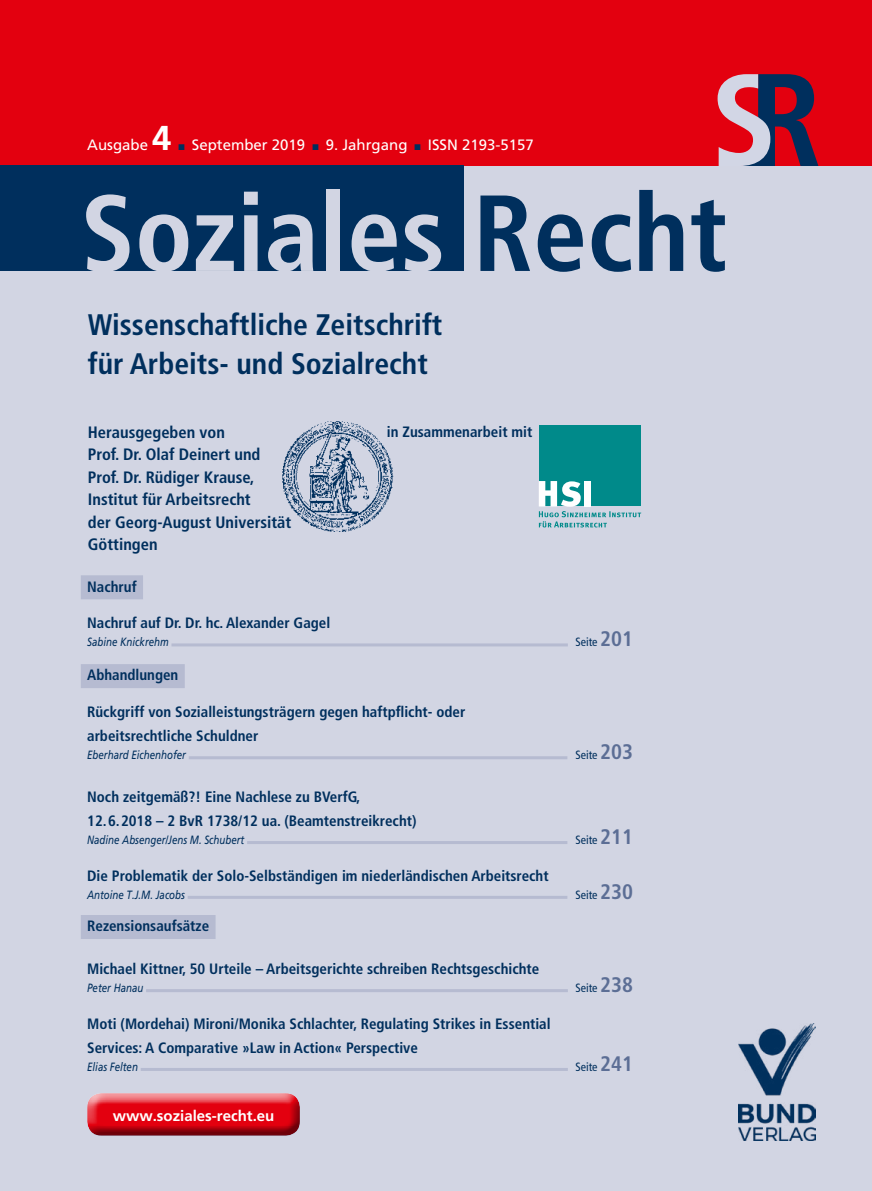
<style>
.page{position:relative;width:872px;height:1191px;background:#d2d5e3}
.page>*{position:absolute;margin:0;border:0;box-sizing:border-box;transform-origin:0 0}
.t1{font:700 condensed 108px "Frutiger";color:#d2d5e3}
.Cov_BiblAngaben{font:700 34.5px "Frutiger";color:#fff}
.t2{font:700 condensed 29.7px/39px "Frutiger";color:#002f5d}
.Cov_Seitenzahl{font:700 condensed 21px "Frutiger";color:#5c6e95}
.Cov_Herausgeber{font:700 condensed 16.5px "Frutiger";color:#002f5d}
.Jub_Titel{font:700 condensed 15px/24px "Frutiger";color:#002f5d}
.Cov_BiblAngaben-2{font:15px "Frutiger";color:#fff}
.Cov_Rubrik{font:700 condensed 15px "Frutiger";color:#002f5d}
.t3{font:700 15px "Frutiger";color:#fff}
.Jub_Autor{font:italic 12px "Frutiger";color:#002f5d;scale:.81 1}
.Cov_Seite{font:condensed 12px "Frutiger";color:#002f5d}
.s1{color:#002f5d}
</style>
<div class="page">
<div style="left:0;top:0;width:872px;height:166px;background:#e3000f"></div>
<div style="left:0;top:166px;width:463px;height:105px;background:#002f5d"></div>
<div style="left:81px;top:1092px;width:230px;height:44px;background:#5c6e95;opacity:.8"></div>
<svg style="left:717px;top:74px;width:101px;height:92px"></svg>
<div style="left:539px;top:425px;width:102px;height:81px;background:#008a8a"></div>
<svg style="left:539px;top:481px;width:102px;height:46px"></svg>
<img style="left:282px;top:421px;width:112px;height:111px">
<img style="left:738px;top:1023px;width:77px;height:117px">
<div style="left:81px;top:575px;width:62px;height:24px;background:#b6bbd1"></div>
<hr style="left:171px;top:643px;width:397px;height:3px;background:#b6bbd1">
<div style="left:81px;top:664px;width:104px;height:24px;background:#b6bbd1"></div>
<hr style="left:189px;top:756px;width:378px;height:3px;background:#b6bbd1">
<hr style="left:247px;top:841px;width:320px;height:3px;background:#b6bbd1">
<hr style="left:188px;top:896px;width:379px;height:3px;background:#b6bbd1">
<div style="left:81px;top:915px;width:134px;height:24px;background:#b6bbd1"></div>
<hr style="left:146px;top:989px;width:422px;height:3px;background:#b6bbd1">
<hr style="left:141px;top:1068px;width:427px;height:3px;background:#b6bbd1">
<p class="Cov_BiblAngaben" style="left:152px;top:118px;width:21px">4</p>
<p class="Cov_BiblAngaben-2" style="left:87px;top:136px;width:62px">Ausgabe</p>
<p class="Cov_BiblAngaben-2" style="left:178px;top:136px;width:357px"><span class="s1">■</span> September 2019 <span class="s1">■</span> 9. Jahrgang <span class="s1">■</span> ISSN 2193-5157</p>
<h1 class="t1" style="left:81px;top:169px;width:648px">Soziales <span class="s1">Recht</span></h1>
<h3 class="t2" style="left:88px;top:305px;width:356px">Wissenschaftliche Zeitschrift für Arbeits- und Sozialrecht</h3>
<p class="Cov_Herausgeber" style="left:88px;top:422px;width:139px">Herausgegeben von</p>
<p class="Cov_Herausgeber" style="left:88px;top:445px;width:174px">Prof. Dr. Olaf Deinert und</p>
<p class="Cov_Herausgeber" style="left:88px;top:467px;width:168px">Prof. Dr. Rüdiger Krause,</p>
<p class="Cov_Herausgeber" style="left:88px;top:490px;width:164px">Institut für Arbeitsrecht</p>
<p class="Cov_Herausgeber" style="left:88px;top:512px;width:205px">der Georg-August Universität</p>
<p class="Cov_Herausgeber" style="left:88px;top:535px;width:71px">Göttingen</p>
<p class="Jub_Titel" style="left:387px;top:419px;width:147px">in Zusammenarbeit mit</p>
<p class="Cov_Rubrik" style="left:87px;top:577px;width:51px">Nachruf</p>
<p class="Jub_Titel" style="left:87px;top:611px;width:245px">Nachruf auf Dr. Dr. hc. Alexander Gagel</p>
<p class="Jub_Autor" style="left:87px;top:635px;width:102px">Sabine Knickrehm</p>
<p class="Cov_Seite" style="left:575px;top:635px;width:24px">Seite</p>
<p class="Cov_Seitenzahl" style="left:600px;top:626px;width:34px">201</p>
<p class="Cov_Rubrik" style="left:87px;top:666px;width:93px">Abhandlungen</p>
<p class="Jub_Titel" style="left:87px;top:700px;width:379px">Rückgriff von Sozialleistungsträgern gegen haftpflicht- oder arbeitsrechtliche Schuldner</p>
<p class="Jub_Autor" style="left:87px;top:748px;width:124px">Eberhard Eichenhofer</p>
<p class="Cov_Seite" style="left:575px;top:748px;width:24px">Seite</p>
<p class="Cov_Seitenzahl" style="left:600px;top:739px;width:34px">203</p>
<p class="Jub_Titel" style="left:87px;top:785px;width:331px">Noch zeitgemäß?! Eine Nachlese zu BVerfG,<br>12.6.2018 – 2 BvR 1738/12 ua. (Beamtenstreikrecht)</p>
<p class="Jub_Autor" style="left:87px;top:833px;width:196px">Nadine Absenger/Jens M. Schubert</p>
<p class="Cov_Seite" style="left:575px;top:833px;width:24px">Seite</p>
<p class="Cov_Seitenzahl" style="left:600px;top:824px;width:34px">211</p>
<p class="Jub_Titel" style="left:87px;top:863px;width:463px">Die Problematik der Solo-Selbständigen im niederländischen Arbeitsrecht</p>
<p class="Jub_Autor" style="left:87px;top:887px;width:122px">Antoine T.J.M. Jacobs</p>
<p class="Cov_Seite" style="left:575px;top:887px;width:24px">Seite</p>
<p class="Cov_Seitenzahl" style="left:600px;top:879px;width:34px">230</p>
<p class="Cov_Rubrik" style="left:87px;top:917px;width:123px">Rezensionsaufsätze</p>
<p class="Jub_Titel" style="left:87px;top:957px;width:453px">Michael Kittner, 50 Urteile – Arbeitsgerichte schreiben Rechtsgeschichte</p>
<p class="Jub_Autor" style="left:87px;top:981px;width:71px">Peter Hanau</p>
<p class="Cov_Seite" style="left:575px;top:981px;width:24px">Seite</p>
<p class="Cov_Seitenzahl" style="left:600px;top:972px;width:34px">238</p>
<p class="Jub_Titel" style="left:87px;top:1011px;width:465px">Moti (Mordehai) Mironi/Monika Schlachter, Regulating Strikes in Essential<br>Services: A Comparative »Law in Action« Perspective</p>
<p class="Jub_Autor" style="left:87px;top:1059px;width:64px">Elias Felten</p>
<p class="Cov_Seite" style="left:575px;top:1059px;width:24px">Seite</p>
<p class="Cov_Seitenzahl" style="left:600px;top:1051px;width:34px">241</p>
<p class="t3" style="left:113px;top:1106px;width:163px">www.soziales-recht.eu</p>
</div>
